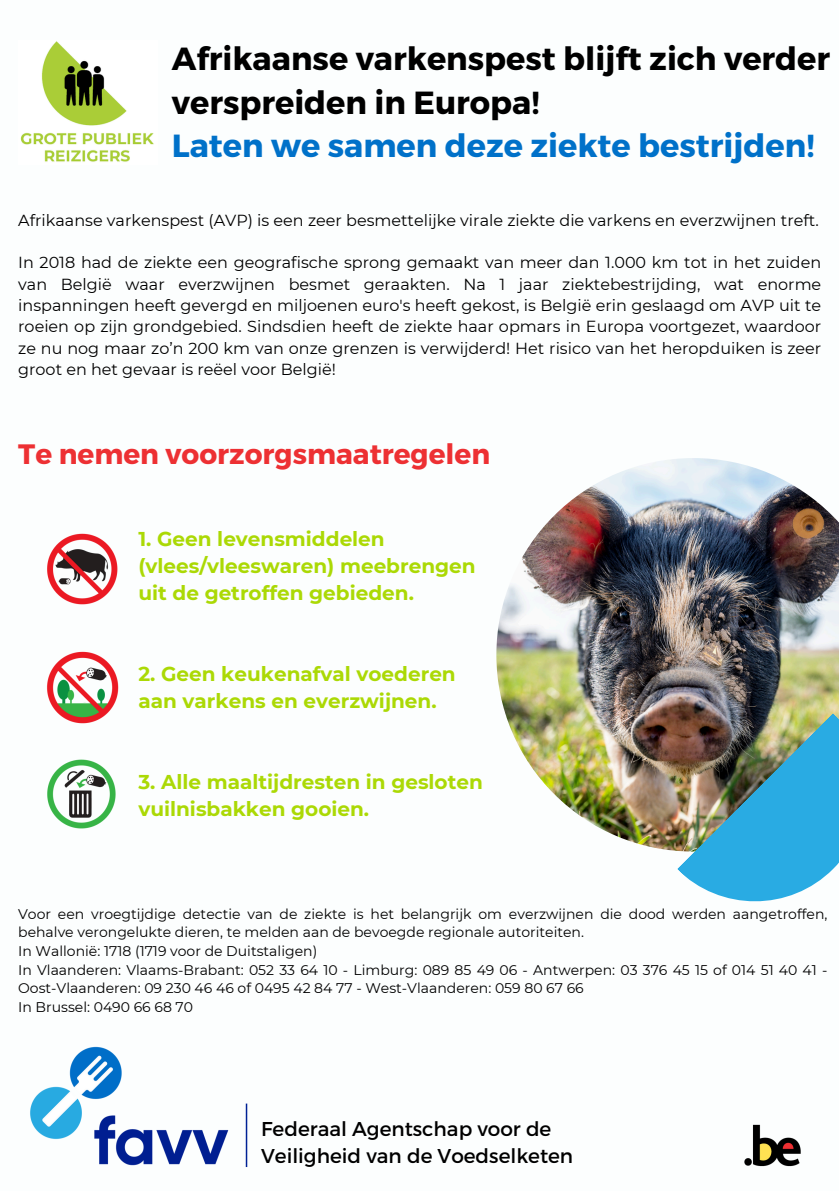
<style>
.page{position:relative;width:839px;height:1191px;background:#fff}
.page>*{position:absolute;margin:0;border:0;box-sizing:border-box;transform-origin:0 0}
.t1{font:700 32px/43.6px "Montserrat";color:#000}
.t2{font:700 28px "Montserrat";color:#ed3033}
.t3{font:700 20px/27px "Montserrat";color:#abd905}
.t4{font:20px/27px "Montserrat";color:#000}
.t5{font:16px/21.4px "Montserrat";color:#000;text-align:justify}
.t6{font:14px/18.6px "Montserrat";color:#000}
.s1{color:#0071c9}
</style>
<div class="page">
<img style="left:20px;top:41px;width:134px;height:121px">
<img style="left:30px;top:1046px;width:218px;height:122px">
<hr style="left:246px;top:1104px;width:1px;height:63px;background:#002195">
<img style="left:744px;top:1124px;width:57px;height:43px">
<img style="left:47px;top:533px;width:71px;height:72px">
<img style="left:47px;top:651px;width:72px;height:73px">
<img style="left:47px;top:759px;width:69px;height:70px">
<img style="left:496px;top:458px;width:342px;height:393px">
<img style="left:784px;top:500px;width:44px;height:45px">
<img style="left:801px;top:519px;width:14px;height:13px">
<img style="left:677px;top:713px;width:161px;height:189px">
<p class="t1" style="left:172px;top:35px;width:659px">Afrikaanse varkenspest blijft zich verder verspreiden in Europa!<br><span class="s1">Laten we samen deze ziekte bestrijden!</span></p>
<p class="t5" style="left:18px;top:209px;width:802px">Afrikaanse varkenspest (AVP) is een zeer besmettelijke virale ziekte die varkens en everzwijnen treft.</p>
<p class="t5" style="left:18px;top:252px;width:804px">In 2018 had de ziekte een geografische sprong gemaakt van meer dan 1.000 km tot in het zuiden van België waar everzwijnen besmet geraakten. Na 1 jaar ziektebestrijding, wat enorme inspanningen heeft gevergd en miljoenen euro's heeft gekost, is België erin geslaagd om AVP uit te roeien op zijn grondgebied. Sindsdien heeft de ziekte haar opmars in Europa voortgezet, waardoor ze nu nog maar zo’n 200 km van onze grenzen is verwijderd! Het risico van het heropduiken is zeer groot en het gevaar is reëel voor België!</p>
<p class="t2" style="left:18px;top:436px;width:473px">Te nemen voorzorgsmaatregelen</p>
<p class="t3" style="left:138px;top:525px;width:339px">1. Geen levensmiddelen (vlees/vleeswaren) meebrengen uit de getroffen gebieden.</p>
<p class="t3" style="left:138px;top:660px;width:319px">2. Geen keukenafval voederen aan varkens en everzwijnen.</p>
<p class="t3" style="left:138px;top:768px;width:346px">3. Alle maaltijdresten in gesloten vuilnisbakken gooien.</p>
<h1 class="t6" style="left:18px;top:904px;width:810px">Voor een vroegtijdige detectie van de ziekte is het belangrijk om everzwijnen die dood werden aangetroffen, behalve verongelukte dieren, te melden aan de bevoegde regionale autoriteiten.</h1>
<h5 class="t6" style="left:18px;top:942px;width:300px">In Wallonië: 1718 (1719 voor de Duitstaligen)</h5>
<h5 class="t6" style="left:18px;top:960px;width:810px">In Vlaanderen: Vlaams-Brabant: 052 33 64 10 - Limburg: 089 85 49 06 - Antwerpen: 03 376 45 15 of 014 51 40 41 -<br>Oost-Vlaanderen: 09 230 46 46 of 0495 42 84 77 - West-Vlaanderen: 059 80 67 66</h5>
<h2 class="t6" style="left:18px;top:998px;width:176px">In Brussel: 0490 66 68 70</h2>
<h3 class="t4" style="left:261px;top:1114px;width:313px">Federaal Agentschap voor de<br>Veiligheid van de Voedselketen</h3>
</div>
